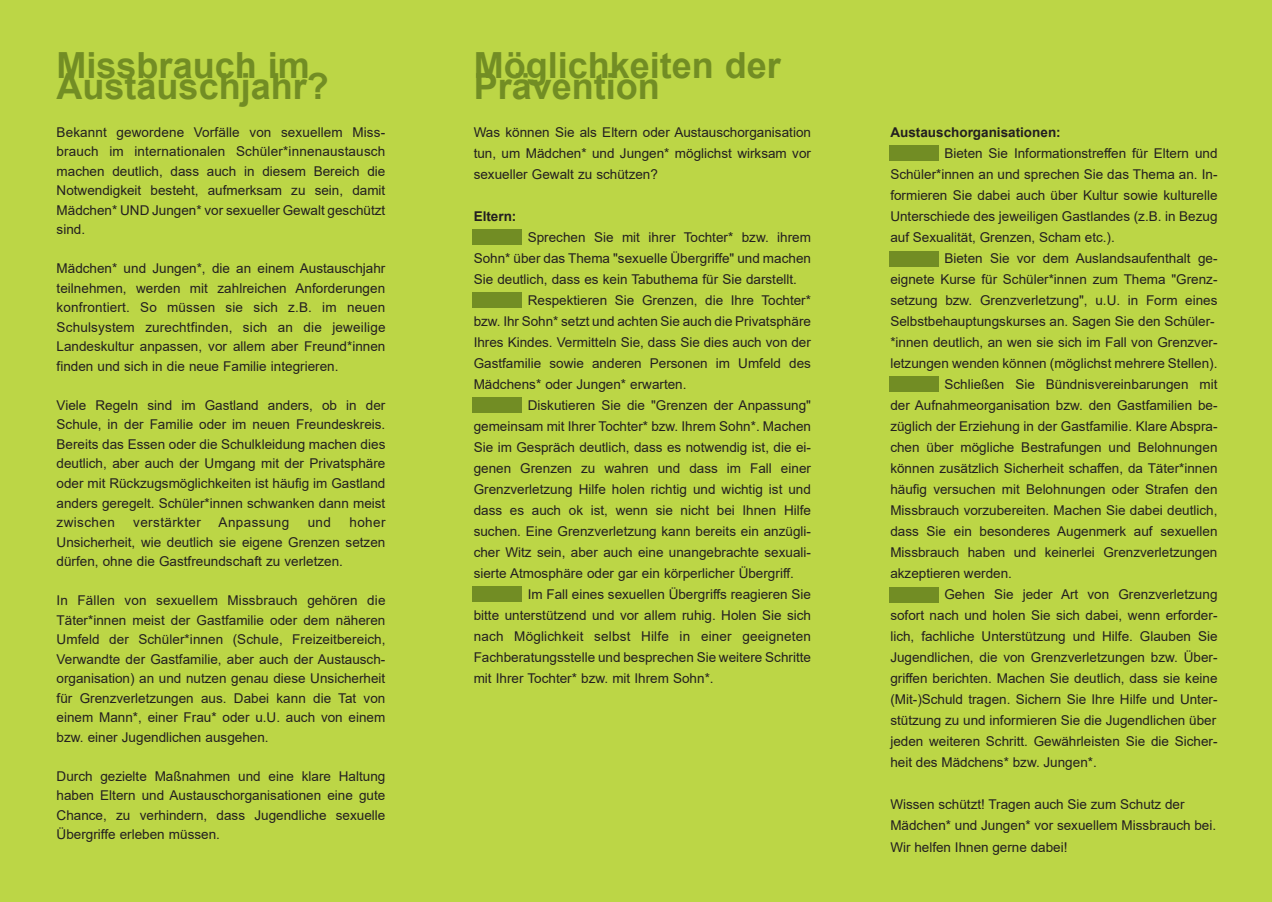
<style>
.page{position:relative;width:1272px;height:902px;background:#fff}
.page>*{position:absolute;margin:0;border:0;box-sizing:border-box;transform-origin:0 0}
.t1{font:700 36px "Arial";color:#728d24}
.t2{font:13.5px/19.5px "Arial";color:#231f20;text-align:justify}
.t3{font:700 13.5px "Arial";color:#231f20}
.t4{font:13.5px "Arial";letter-spacing:.03em;color:#231f20}
</style>
<div class="page">
<div style="left:0;top:0;width:1271px;height:901px;background:#bcd646"></div>
<div style="left:472px;top:229px;width:50px;height:15px;background:#728d24"></div>
<div style="left:472px;top:292px;width:50px;height:15px;background:#728d24"></div>
<div style="left:472px;top:397px;width:50px;height:15px;background:#728d24"></div>
<div style="left:472px;top:586px;width:50px;height:15px;background:#728d24"></div>
<div style="left:888px;top:146px;width:50px;height:15px;background:#728d24"></div>
<div style="left:888px;top:251px;width:50px;height:15px;background:#728d24"></div>
<div style="left:888px;top:587px;width:50px;height:15px;background:#728d24"></div>
<div style="left:888px;top:376px;width:50px;height:15px;background:#728d24"></div>
<h1 class="t1" style="left:57px;top:39px;width:255px">Missbrauch im</h1>
<h1 class="t1" style="left:57px;top:60px;width:274px">Austauschjahr?</h1>
<p class="t2" style="left:57px;top:122px;width:330px">Bekannt gewordene Vorfälle von sexuellem Miss&shy;brauch im internationalen Schüler*innenaustausch machen deutlich, dass auch in diesem Bereich die Notwendigkeit besteht, aufmerksam zu sein, damit Mädchen* UND Jungen* vor sexueller Gewalt geschützt sind.</p>
<p class="t2" style="left:57px;top:259px;width:330px">Mädchen* und Jungen*, die an einem Austauschjahr teilnehmen, werden mit zahlreichen Anforderungen konfrontiert. So müssen sie sich z.B. im neuen Schulsystem zurechtfinden, sich an die jeweilige Landeskultur anpassen, vor allem aber Freund*innen finden und sich in die neue Familie integrieren.</p>
<p class="t2" style="left:57px;top:395px;width:330px">Viele Regeln sind im Gastland anders, ob in der Schule, in der Familie oder im neuen Freundeskreis.<br>Bereits das Essen oder die Schulkleidung machen dies deutlich, aber auch der Umgang mit der Privatsphäre oder mit Rückzugsmöglichkeiten ist häufig im Gastland anders geregelt. Schüler*innen schwanken dann meist zwischen</p>
<p class="t4" style="left:133px;top:513px;width:69px">verstärkter</p>
<p class="t4" style="left:218px;top:513px;width:72px">Anpassung</p>
<p class="t2" style="left:308px;top:512px;width:25px">und</p>
<p class="t2" style="left:57px;top:512px;width:330px;text-indent:293px">hoher Unsicherheit, wie deutlich sie eigene Grenzen setzen dürfen, ohne die Gastfreundschaft zu verletzen.</p>
<p class="t2" style="left:57px;top:590px;width:330px">In Fällen von sexuellem Missbrauch gehören die Täter*innen meist der Gastfamilie oder dem näheren Umfeld der Schüler*innen (Schule, Freizeitbereich, Verwandte der Gastfamilie, aber auch der Austausch&shy;organisation) an und nutzen genau diese Unsicherheit für Grenzverletzungen aus. Dabei kann die Tat von einem Mann*, einer Frau* oder u.U. auch von einem bzw. einer Jugendlichen ausgehen.</p>
<p class="t2" style="left:57px;top:766px;width:330px">Durch gezielte Maßnahmen und eine klare Haltung haben Eltern und Austauschorganisationen eine gute Chance, zu verhindern, dass Jugendliche sexuelle Übergriffe erleben müssen.</p>
<h1 class="t1" style="left:473px;top:39px;width:309px">Möglichkeiten der</h1>
<h1 class="t1" style="left:473px;top:60px;width:188px">Prävention</h1>
<p class="t2" style="left:473px;top:121px;width:339px;line-height:21px">Was können Sie als Eltern oder Austauschorganisation tun, um Mädchen* und Jungen* möglichst wirksam vor sexueller Gewalt zu schützen?</p>
<p class="t3" style="left:473px;top:207px;width:44px">Eltern:</p>
<p class="t2" style="left:527px;top:227px;width:285px">Sprechen Sie mit ihrer Tochter* bzw. ihrem</p>
<p class="t2" style="left:473px;top:248px;width:339px">Sohn* über das Thema "sexuelle Übergriffe" und machen</p>
<p class="t2" style="left:473px;top:269px;width:325px">Sie deutlich, dass es kein Tabuthema für Sie darstellt.</p>
<p class="t2" style="left:527px;top:290px;width:285px">Respektieren Sie Grenzen, die Ihre Tochter*</p>
<p class="t2" style="left:473px;top:311px;width:339px">bzw. Ihr Sohn* setzt und achten Sie auch die Privatsphäre</p>
<p class="t2" style="left:473px;top:332px;width:339px">Ihres Kindes. Vermitteln Sie, dass Sie dies auch von der</p>
<p class="t2" style="left:473px;top:353px;width:339px">Gastfamilie sowie anderen Personen im Umfeld des</p>
<p class="t2" style="left:473px;top:374px;width:214px">Mädchens* oder Jungen* erwarten.</p>
<p class="t2" style="left:527px;top:395px;width:285px">Diskutieren Sie die "Grenzen der Anpassung"</p>
<p class="t2" style="left:473px;top:416px;width:339px">gemeinsam mit Ihrer Tochter* bzw. Ihrem Sohn*. Machen</p>
<p class="t2" style="left:473px;top:437px;width:339px">Sie im Gespräch deutlich, dass es notwendig ist, die ei-</p>
<p class="t2" style="left:473px;top:458px;width:339px">genen Grenzen zu wahren und dass im Fall einer</p>
<p class="t2" style="left:473px;top:479px;width:339px">Grenzverletzung Hilfe holen richtig und wichtig ist und</p>
<p class="t2" style="left:473px;top:500px;width:339px">dass es auch ok ist, wenn sie nicht bei Ihnen Hilfe</p>
<p class="t2" style="left:473px;top:521px;width:339px">suchen. Eine Grenzverletzung kann bereits ein anzügli-</p>
<p class="t2" style="left:473px;top:542px;width:339px">cher Witz sein, aber auch eine unangebrachte sexuali-</p>
<p class="t2" style="left:473px;top:563px;width:322px">sierte Atmosphäre oder gar ein körperlicher Übergriff.</p>
<p class="t2" style="left:527px;top:584px;width:285px">Im Fall eines sexuellen Übergriffs reagieren Sie</p>
<p class="t2" style="left:473px;top:605px;width:339px">bitte unterstützend und vor allem ruhig. Holen Sie sich</p>
<p class="t2" style="left:473px;top:626px;width:338px">nach Möglichkeit selbst Hilfe in einer geeigneten</p>
<p class="t2" style="left:473px;top:647px;width:339px">Fachberatungsstelle und besprechen Sie weitere Schritte</p>
<p class="t2" style="left:473px;top:668px;width:241px">mit Ihrer Tochter* bzw. mit Ihrem Sohn*.</p>
<p class="t3" style="left:890px;top:123px;width:172px">Austauschorganisationen:</p>
<p class="t2" style="left:944px;top:143px;width:274px">Bieten Sie Informationstreffen für Eltern und</p>
<p class="t2" style="left:890px;top:164px;width:328px">Schüler*innen an und sprechen Sie das Thema an. In-</p>
<p class="t2" style="left:890px;top:185px;width:328px">formieren Sie dabei auch über Kultur sowie kulturelle</p>
<p class="t2" style="left:890px;top:206px;width:328px">Unterschiede des jeweiligen Gastlandes (z.B. in Bezug</p>
<p class="t2" style="left:890px;top:227px;width:226px">auf Sexualität, Grenzen, Scham etc.).</p>
<p class="t2" style="left:944px;top:248px;width:274px">Bieten Sie vor dem Auslandsaufenthalt ge-</p>
<p class="t2" style="left:890px;top:269px;width:328px">eignete Kurse für Schüler*innen zum Thema "Grenz-</p>
<p class="t2" style="left:890px;top:290px;width:328px">setzung bzw. Grenzverletzung", u.U. in Form eines</p>
<p class="t2" style="left:890px;top:311px;width:326px">Selbstbehauptungskurses an. Sagen Sie den Schüler-</p>
<p class="t2" style="left:890px;top:332px;width:328px">*innen deutlich, an wen sie sich im Fall von Grenzver-</p>
<p class="t2" style="left:890px;top:353px;width:328px">letzungen wenden können (möglichst mehrere Stellen).</p>
<p class="t2" style="left:944px;top:374px;width:274px">Schließen Sie Bündnisvereinbarungen mit</p>
<p class="t2" style="left:890px;top:395px;width:328px">der Aufnahmeorganisation bzw. den Gastfamilien be-</p>
<p class="t2" style="left:890px;top:416px;width:328px">züglich der Erziehung in der Gastfamilie. Klare Abspra-</p>
<p class="t2" style="left:890px;top:437px;width:328px">chen über mögliche Bestrafungen und Belohnungen</p>
<p class="t2" style="left:890px;top:458px;width:328px">können zusätzlich Sicherheit schaffen, da Täter*innen</p>
<p class="t2" style="left:890px;top:479px;width:328px">häufig versuchen mit Belohnungen oder Strafen den</p>
<p class="t2" style="left:890px;top:500px;width:328px">Missbrauch vorzubereiten. Machen Sie dabei deutlich,</p>
<p class="t2" style="left:890px;top:521px;width:328px">dass Sie ein besonderes Augenmerk auf sexuellen</p>
<p class="t2" style="left:890px;top:542px;width:328px">Missbrauch haben und keinerlei Grenzverletzungen</p>
<p class="t2" style="left:890px;top:563px;width:123px">akzeptieren werden.</p>
<p class="t2" style="left:944px;top:584px;width:274px">Gehen Sie jeder Art von Grenzverletzung</p>
<p class="t2" style="left:890px;top:605px;width:328px">sofort nach und holen Sie sich dabei, wenn erforder-</p>
<p class="t2" style="left:890px;top:626px;width:328px">lich, fachliche Unterstützung und Hilfe. Glauben Sie</p>
<p class="t2" style="left:890px;top:647px;width:328px">Jugendlichen, die von Grenzverletzungen bzw. Über-</p>
<p class="t2" style="left:890px;top:668px;width:329px">griffen berichten. Machen Sie deutlich, dass sie keine</p>
<p class="t2" style="left:890px;top:689px;width:328px">(Mit-)Schuld tragen. Sichern Sie Ihre Hilfe und Unter-</p>
<p class="t2" style="left:890px;top:710px;width:327px">stützung zu und informieren Sie die Jugendlichen über</p>
<p class="t2" style="left:890px;top:731px;width:328px">jeden weiteren Schritt. Gewährleisten Sie die Sicher-</p>
<p class="t2" style="left:890px;top:752px;width:208px">heit des Mädchens* bzw. Jungen*.</p>
<p class="t2" style="left:890px;top:794px;width:327px;line-height:21px;text-align:left">Wissen schützt! Tragen auch Sie zum Schutz der<br>Mädchen* und Jungen* vor sexuellem Missbrauch bei.<br>Wir helfen Ihnen gerne dabei!</p>
</div>
